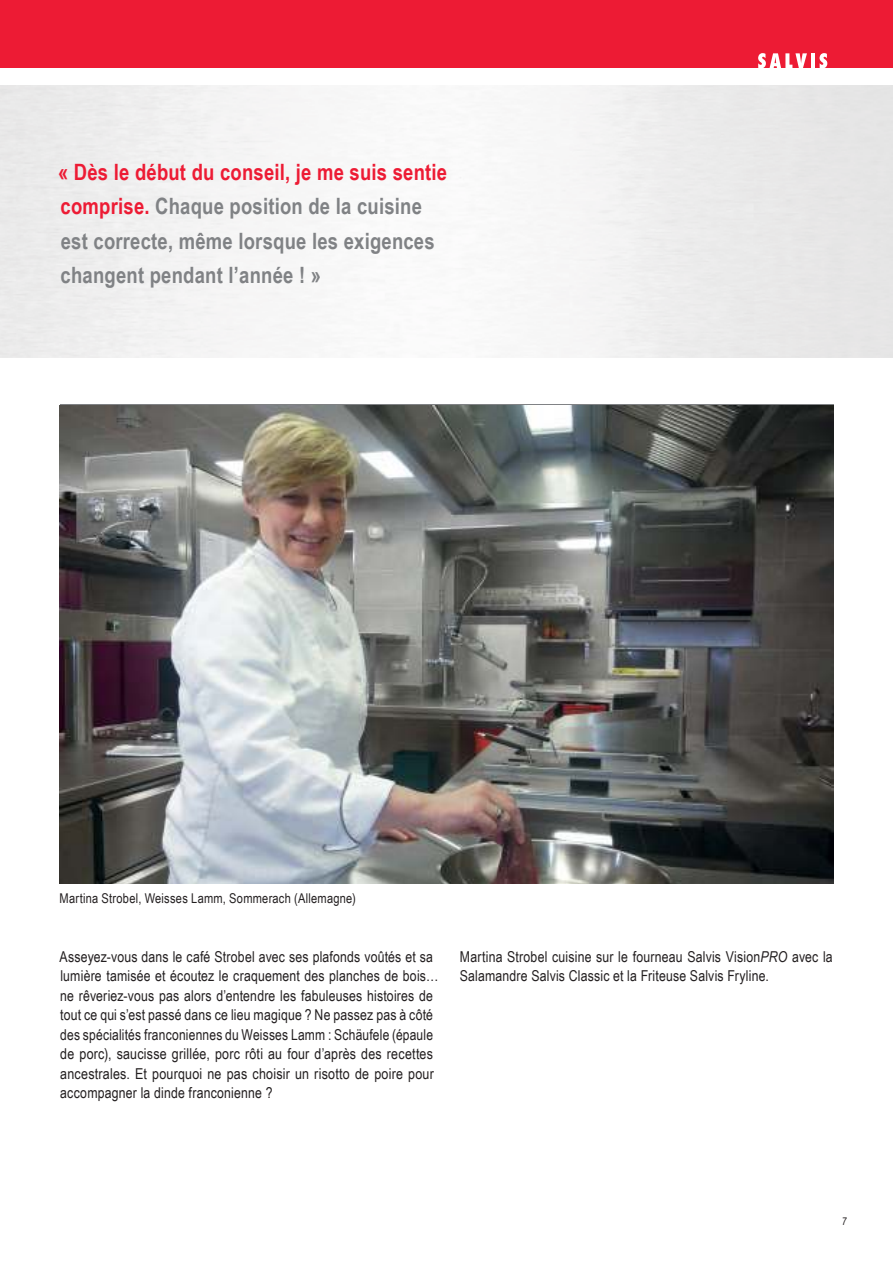
<style>
.page{position:relative;width:893px;height:1263px;background:#fff}
.page>*{position:absolute;margin:0;border:0;box-sizing:border-box;transform-origin:0 0}
.t1{font:700 22.5px/34.5px "Arial Narrow";letter-spacing:.01em;color:#808285}
.t2{font:15px/19.5px "Arial Narrow";letter-spacing:.01em;color:#231f20}
.t3{font:13.5px "Arial Narrow";letter-spacing:.02em;color:#231f20}
.t4{font:italic 10.5px "Arial Narrow";color:#231f20}
.s1{color:#ed1b34}
.s2{font-style:italic}
</style>
<div class="page">
<div style="left:0;top:0;width:893px;height:68px;background:#ed1b34"></div>
<svg style="left:758px;top:53px;width:49px;height:15px"></svg>
<hr style="left:811px;top:53px;width:4px;height:15px;background:#fff">
<svg style="left:819px;top:53px;width:8px;height:15px"></svg>
<img style="left:60px;top:406px;width:773px;height:478px">
<h1 class="t1" style="left:58px;top:157px;width:391px"><span class="s1">« Dès le début du conseil, je me suis sentie comprise.</span> Chaque position de la cuisine est correcte, même lorsque les exigences changent pendant l’année ! »</h1>
<p class="t3" style="left:60px;top:893px;width:298px">Martina Strobel, Weisses Lamm, Sommerach (Allemagne)</p>
<p class="t2" style="left:60px;top:948px;width:380px">Asseyez-vous dans le café Strobel avec ses plafonds voûtés et sa lumière tamisée et écoutez le craquement des planches de bois… ne rêveriez-vous pas alors d’entendre les fabuleuses histoires de tout ce qui s’est passé dans ce lieu magique ? Ne passez pas à côté des spécialités franconiennes du Weisses Lamm : Schäufele (épaule de porc), saucisse grillée, porc rôti au four d’après des recettes ancestrales. Et pourquoi ne pas choisir un risotto de poire pour accompagner la dinde franconienne ?</p>
<p class="t2" style="left:460px;top:948px;width:375px">Martina Strobel cuisine sur le fourneau Salvis Vision<span class="s2">PRO</span> avec la<br>Salamandre Salvis Classic et la Friteuse Salvis Fryline.</p>
<p class="t4" style="left:842px;top:1217px;width:6px">7</p>
</div>
